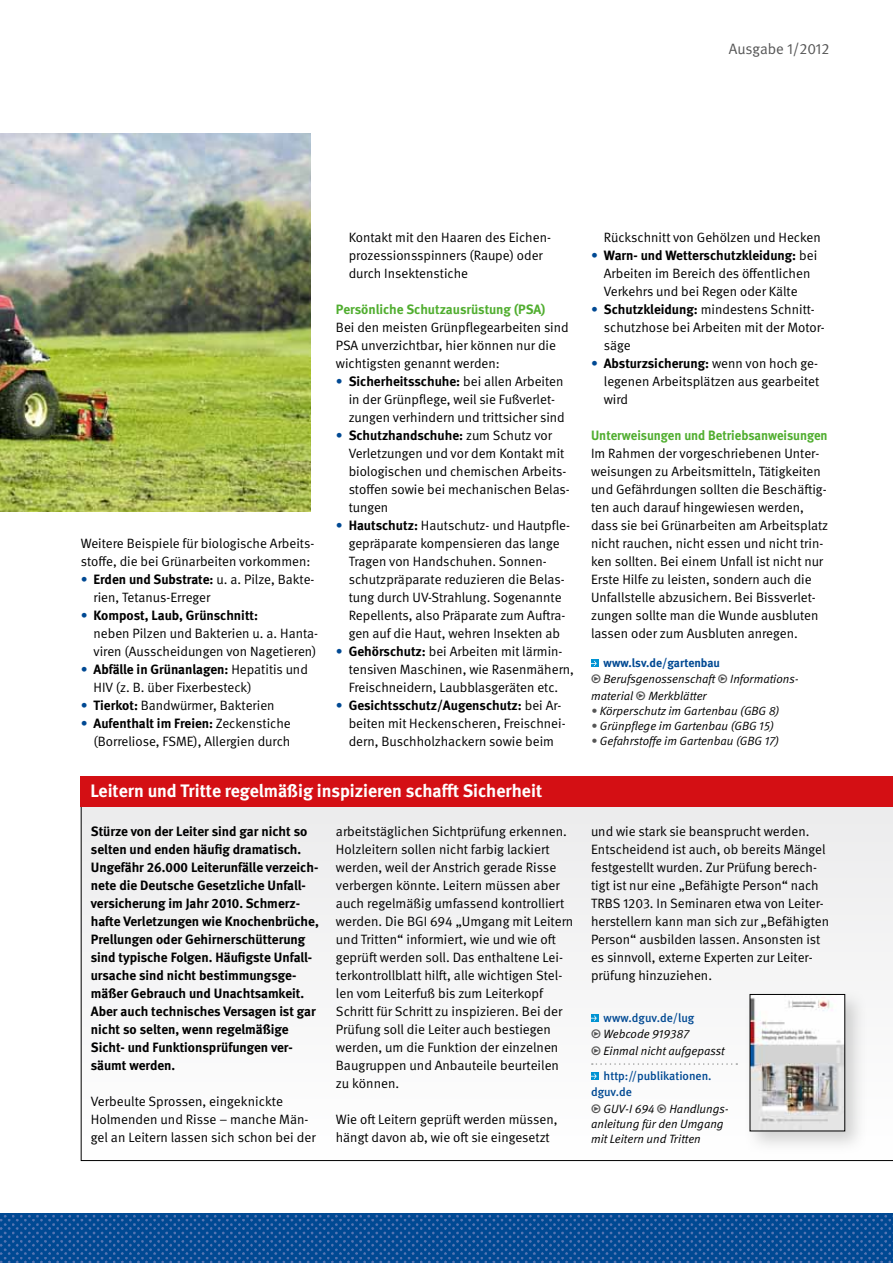
<style>
.page{position:relative;width:893px;height:1263px;background:#fff}
.page>*{position:absolute;margin:0;border:0;box-sizing:border-box;transform-origin:0 0}
.t1{font:700 18px "DGUV Meta";color:#fff}
.t2{font:15px "DGUV Meta";color:#565656}
.t3{font:13.5px/18px "DGUV Meta";color:#000}
.t4{font:700 13.5px/18px "DGUV Meta";color:#000}
.t5{font:700 13.5px "DGUV Meta";color:#51ae30;scale:.96 1}
.t6{font:700 13.5px "DGUV Meta";color:#51ae30}
.t7{font:italic 12px/15px "DGUV Meta";color:#000}
.t8{font:500 12px "DGUV Meta";color:#004993}
.t9{font:700 12px "DGUV Meta";color:#004993}
.s1{color:#004993}
.s2{font-weight:700}
.s3{font-weight:500;font-style:normal;color:#565656}
.s4{color:#565656}
.s5{font-weight:500;font-style:normal;color:#004993}
</style>
<div class="page">
<img style="left:0;top:134px;width:310px;height:378px">
<svg style="left:80px;top:803px;width:813px;height:358px"></svg>
<img style="left:0;top:1214px;width:893px;height:49px">
<svg style="left:592px;top:1063px;width:145px;height:2px"></svg>
<svg style="left:591px;top:1014px;width:7px;height:8px"></svg>
<svg style="left:591px;top:1072px;width:7px;height:8px"></svg>
<svg style="left:591px;top:660px;width:7px;height:7px"></svg>
<div style="left:81px;top:776px;width:812px;height:31px;background:#d40f14"></div>
<div style="left:744px;top:988px;width:123px;height:166px;background:#8f908f;opacity:.39"></div>
<img style="left:752px;top:996px;width:91px;height:133px">
<p class="t2" style="left:729px;top:40px;width:102px">Ausgabe 1/2012</p>
<p class="t3" style="left:81px;top:534px;width:235px">Weitere Beispiele für biologische Arbeits&shy;stoffe, die bei Grünarbeiten vorkommen:</p>
<p class="t3" style="left:94px;top:570px;width:222px;text-indent:-13px"><span class="s1">•</span> <span class="s2">Erden und Substrate:</span> u. a. Pilze, Bakte&shy;rien, Tetanus-Erreger</p>
<p class="t3" style="left:94px;top:606px;width:226px;text-indent:-13px"><span class="s1">•</span> <span class="s2">Kompost, Laub, Grünschnitt:<br></span>neben Pilzen und Bakterien u. a. Hanta&shy;viren (Ausscheidungen von Nagetieren)</p>
<p class="t3" style="left:94px;top:660px;width:216px;text-indent:-13px"><span class="s1">•</span> <span class="s2">Abfälle in Grünanlagen:</span> Hepatitis und<br>HIV (z. B. über Fixerbesteck)</p>
<p class="t3" style="left:81px;top:696px;width:195px"><span class="s1">•</span> <span class="s2">Tierkot:</span> Bandwürmer, Bakterien</p>
<p class="t3" style="left:81px;top:714px;width:211px;text-align:right"><span class="s1">•</span> <span class="s2">Aufenthalt im Freien:</span> Zeckenstiche (Borreliose, FSME), Allergien durch</p>
<p class="t3" style="left:349px;top:228px;width:204px">Kontakt mit den Haaren des Eichen&shy;prozessionsspinners (Raupe) oder durch Insektenstiche</p>
<p class="t6" style="left:336px;top:301px;width:211px">Persönliche Schutzausrüstung (PSA)</p>
<p class="t3" style="left:336px;top:318px;width:234px">Bei den meisten Grünpflegearbeiten sind<br>PSA unverzichtbar, hier können nur die wichtigsten genannt werden:</p>
<p class="t3" style="left:349px;top:372px;width:218px;text-indent:-13px"><span class="s1">•</span> <span class="s2">Sicherheitsschuhe:</span> bei allen Arbeiten in der Grünpflege, weil sie Fußverlet&shy;zungen verhindern und trittsicher sind</p>
<p class="t3" style="left:349px;top:426px;width:223px;text-indent:-13px"><span class="s1">•</span> <span class="s2">Schutzhandschuhe:</span> zum Schutz vor<br>Verletzungen und vor dem Kontakt mit biologischen und chemischen Arbeits&shy;stoffen sowie bei mechanischen Belas&shy;tungen</p>
<p class="t3" style="left:349px;top:516px;width:223px;text-indent:-13px"><span class="s1">•</span> <span class="s2">Hautschutz:</span> Hautschutz- und Hautpfle&shy;gepräparate kompensieren das lange Tragen von Handschuhen. Sonnen&shy;schutzpräparate reduzieren die Belas&shy;tung durch UV-Strahlung. Sogenannte Repellents, also Präparate zum Auftra&shy;gen auf die Haut, wehren Insekten ab</p>
<p class="t3" style="left:349px;top:642px;width:227px;text-indent:-13px"><span class="s1">•</span> <span class="s2">Gehörschutz:</span> bei Arbeiten mit lärmin&shy;tensiven Maschinen, wie Rasenmähern,<br>Freischneidern, Laubblasgeräten etc.</p>
<p class="t3" style="left:349px;top:696px;width:218px;text-indent:-13px"><span class="s1">•</span> <span class="s2">Gesichtsschutz/Augenschutz:</span> bei Ar&shy;beiten mit Heckenscheren, Freischnei&shy;dern, Buschholzhackern sowie beim</p>
<h1 class="t1" style="left:90px;top:780px;width:453px">Leitern und Tritte regelmäßig inspizieren schafft Sicherheit</h1>
<p class="t4" style="left:91px;top:822px;width:230px">Stürze von der Leiter sind gar nicht so selten und enden häufig dramatisch.<br>Ungefähr 26.000 Leiterunfälle verzeich&shy;nete die Deutsche Gesetzliche Unfall&shy;versicherung im Jahr 2010. Schmerz&shy;hafte Verletzungen wie Knochenbrüche, Prellungen oder Gehirnerschütterung sind typische Folgen. Häufigste Unfall&shy;ursache sind nicht bestimmungsge&shy;mäßer Gebrauch und Unachtsamkeit.<br>Aber auch technisches Versagen ist gar nicht so selten, wenn regelmäßige Sicht- und Funktionsprüfungen ver&shy;säumt werden.</p>
<p class="t3" style="left:91px;top:1092px;width:226px">Verbeulte Sprossen, eingeknickte<br>Holmenden und Risse – manche Män&shy;gel an Leitern lassen sich schon bei der</p>
<p class="t3" style="left:336px;top:822px;width:239px">arbeitstäglichen Sichtprüfung erkennen.<br>Holzleitern sollen nicht farbig lackiert werden, weil der Anstrich gerade Risse verbergen könnte. Leitern müssen aber auch regelmäßig umfassend kontrolliert werden. Die BGI 694 „Umgang mit Leitern und Tritten“ informiert, wie und wie oft geprüft werden soll. Das enthaltene Lei&shy;terkontrollblatt hilft, alle wichtigen Stel&shy;len vom Leiterfuß bis zum Leiterkopf Schritt für Schritt zu inspizieren. Bei der Prüfung soll die Leiter auch bestiegen werden, um die Funktion der einzelnen Baugruppen und Anbauteile beurteilen zu können.</p>
<p class="t3" style="left:336px;top:1110px;width:223px">Wie oft Leitern geprüft werden müssen, hängt davon ab, wie oft sie eingesetzt</p>
<p class="t3" style="left:604px;top:228px;width:219px">Rückschnitt von Gehölzen und Hecken</p>
<p class="t3" style="left:591px;top:246px;width:228px;text-align:center"><span class="s1">•</span> <span class="s2">Warn- und Wetterschutzkleidung:</span> bei<br>Arbeiten im Bereich des öffentlichen<br>Verkehrs und bei Regen oder Kälte</p>
<p class="t3" style="left:604px;top:300px;width:222px;text-indent:-13px"><span class="s1">•</span> <span class="s2">Schutzkleidung:</span> mindestens Schnitt&shy;schutzhose bei Arbeiten mit der Motor&shy;säge</p>
<p class="t3" style="left:604px;top:354px;width:217px;text-align:justify;text-indent:-13px"><span class="s1">•</span> <span class="s2">Absturzsicherung:</span> wenn von hoch ge&shy;legenen Arbeitsplätzen aus gearbeitet wird</p>
<p class="t5" style="left:591px;top:427px;width:248px">Unterweisungen und Betriebsanweisungen</p>
<p class="t3" style="left:591px;top:444px;width:239px">Im Rahmen der vorgeschriebenen Unter&shy;weisungen zu Arbeitsmitteln, Tätigkeiten und Gefährdungen sollten die Beschäftig&shy;ten auch darauf hingewiesen werden, dass sie bei Grünarbeiten am Arbeitsplatz nicht rauchen, nicht essen und nicht trin&shy;ken sollten. Bei einem Unfall ist nicht nur Erste Hilfe zu leisten, sondern auch die Unfallstelle abzusichern. Bei Bissverlet&shy;zungen sollte man die Wunde ausbluten lassen oder zum Ausbluten anregen.</p>
<p class="t9" style="left:604px;top:656px;width:118px">www.lsv.de/gartenbau</p>
<p class="t7" style="left:591px;top:671px;width:208px;line-height:16.5px"><span class="s3">•</span> Berufsgenossenschaft <span class="s3">•</span> Informations&shy;material <span class="s3">•</span> Merkblätter</p>
<p class="t7" style="left:591px;top:704px;width:190px"><span class="s4">•</span> Körperschutz im Gartenbau (GBG 8)</p>
<p class="t7" style="left:591px;top:719px;width:185px"><span class="s4">•</span> Grünpflege im Gartenbau (GBG 15)</p>
<p class="t7" style="left:591px;top:734px;width:190px"><span class="s4">•</span> Gefahrstoffe im Gartenbau (GBG 17)</p>
<p class="t3" style="left:591px;top:822px;width:240px">und wie stark sie beansprucht werden.<br>Entscheidend ist auch, ob bereits Mängel festgestellt wurden. Zur Prüfung berech&shy;tigt ist nur eine „Befähigte Person“ nach TRBS 1203. In Seminaren etwa von Leiter&shy;herstellern kann man sich zur „Befähigten Person“ ausbilden lassen. Ansonsten ist es sinnvoll, externe Experten zur Leiter&shy;prüfung hinzuziehen.</p>
<p class="t8" style="left:604px;top:1011px;width:92px">www.dguv.de/lug</p>
<p class="t7" style="left:591px;top:1027px;width:100px"><span class="s3">•</span> Webcode 919387</p>
<p class="t7" style="left:591px;top:1038px;width:135px;line-height:25px;text-align:center"><span class="s3">•</span> Einmal nicht aufgepasst <span class="s5">http://publikationen.</span></p>
<p class="t8" style="left:591px;top:1085px;width:42px">dguv.de</p>
<p class="t7" style="left:591px;top:1101px;width:139px"><span class="s3">•</span> GUV-I 694 <span class="s3">•</span> Handlungs&shy;anleitung für den Umgang mit Leitern und Tritten</p>
</div>
